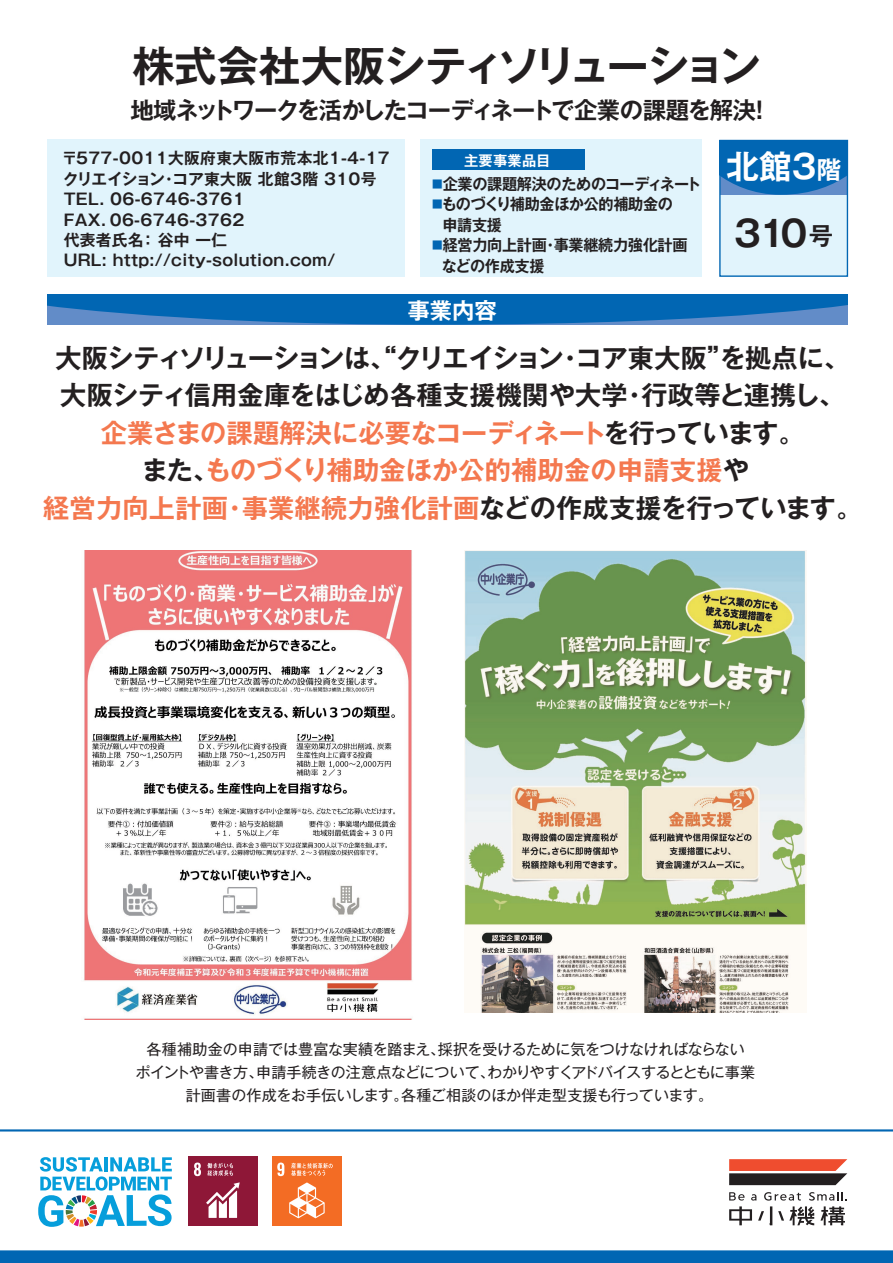
<style>
.page{position:relative;width:893px;height:1263px;background:#fff}
.page>*{position:absolute;margin:0;border:0;box-sizing:border-box;transform-origin:0 0}
.t1{font:700 42.15px "Gothic MB101 Pro De";letter-spacing:-.05em;color:#231f20}
.t2{font:700 35.62px "Gothic MB101 Pro De";color:#231f20}
.t3{font:700 32.85px "Gothic MB101 Pro De";color:#fff}
.t4{font:700 26.17px/37.6px "Gothic MB101 Pro De";letter-spacing:.005em;color:#231f20;text-align:center}
.t5{font:700 23.4px "Gothic MB101 Pro De";letter-spacing:-.055em;color:#231f20}
.t6{font:700 22.35px "Gothic MB101 Pro De";color:#fff}
.t7{font:700 15.75px/20.4px "Gothic MB101 Pro De";letter-spacing:.02em;color:#231f20}
.t8{font:700 15.75px/20.4px "Gothic MB101 Pro De";letter-spacing:-.02em;color:#231f20;scale:.96 1}
.t9{font:15px/23.3px "Gothic MB101 Pro";letter-spacing:-.015em;color:#231f20;text-align:center}
.t10{font:700 14.25px "Gothic MB101 Pro De";letter-spacing:.02em;color:#fff}
.s1{font-size:24.38px}
.s2{font-size:10.5px;color:#0166b3}
.s3{color:#f4784f}
</style>
<div class="page">
<div style="left:0;top:1250px;width:893px;height:13px;background:#0166b3"></div>
<hr style="left:0;top:1129px;width:893px;height:2px;background:#0166b3">
<svg style="left:729px;top:1206px;width:23px;height:19px"></svg>
<svg style="left:758px;top:1206px;width:14px;height:19px"></svg>
<svg style="left:820px;top:1206px;width:25px;height:19px"></svg>
<svg style="left:778px;top:1206px;width:36px;height:19px"></svg>
<svg style="left:729px;top:1159px;width:118px;height:26px;background:#9a5245"></svg>
<svg style="left:751px;top:1194px;width:5px;height:6px"></svg>
<svg style="left:729px;top:1192px;width:15px;height:8px"></svg>
<svg style="left:764px;top:1192px;width:37px;height:8px"></svg>
<svg style="left:809px;top:1192px;width:37px;height:8px"></svg>
<svg style="left:38px;top:1157px;width:134px;height:70px"></svg>
<div style="left:47px;top:140px;width:358px;height:137px;background:#e1f4fc"></div>
<div style="left:421px;top:140px;width:281px;height:137px;background:#e1f4fc"></div>
<svg style="left:47px;top:294px;width:800px;height:31px;background:#146db7"></svg>
<svg style="left:721px;top:142px;width:125px;height:53px;background:#0c6ab5"></svg>
<div style="left:720px;top:195px;width:127px;height:82px;background:#e1f4fc"></div>
<div style="left:719px;top:140px;width:129px;height:137px;border:1px solid #0166b3"></div>
<div style="left:432px;top:149px;width:153px;height:21px;background:#0166b3"></div>
<img style="left:84px;top:551px;width:328px;height:468px">
<img style="left:465px;top:551px;width:341px;height:461px">
<div style="left:188px;top:1157px;width:70px;height:69px;background:#8e1737"></div>
<svg style="left:194px;top:1162px;width:7px;height:14px"></svg>
<svg style="left:206px;top:1182px;width:34px;height:36px"></svg>
<svg style="left:207px;top:1163px;width:26px;height:13px"></svg>
<div style="left:272px;top:1157px;width:69px;height:69px;background:#f36c24"></div>
<svg style="left:277px;top:1162px;width:7px;height:14px"></svg>
<svg style="left:289px;top:1182px;width:36px;height:36px"></svg>
<svg style="left:291px;top:1163px;width:42px;height:13px"></svg>
<h1 class="t1" style="left:133px;top:31px;width:630px">株式会社大阪シティソリューション</h1>
<p class="t5" style="left:130px;top:91px;width:642px">地域ネットワークを活かしたコーディネートで企業の課題を解決！</p>
<p class="t7" style="left:62px;top:146px;width:329px">〒577-0011大阪府東大阪市荒本北1-4-17クリエイション・コア東大阪 北館3階 310号<br>TEL. 06-6746-3761<br>FAX. 06-6746-3762<br>代表者氏名： 谷中 一仁<br>URL: http://city-solution.com/</p>
<p class="t3" style="left:726px;top:139px;width:116px">北館3<span class="s1">階</span></p>
<p class="t10" style="left:464px;top:148px;width:88px">主要事業品目</p>
<p class="t8" style="left:432px;top:172px;width:282px"><span class="s2">■</span>企業の課題解決のためのコーディネート</p>
<p class="t8" style="left:442px;top:192px;width:242px;text-indent:-10px"><span class="s2">■</span>ものづくり補助金ほか公的補助金の申請支援</p>
<p class="t8" style="left:442px;top:233px;width:257px;text-indent:-10px"><span class="s2">■</span>経営力向上計画・事業継続力強化計画などの作成支援</p>
<h2 class="t2" style="left:734px;top:204px;width:100px">310<span class="s1">号</span></h2>
<p class="t6" style="left:407px;top:292px;width:91px">事業内容</p>
<p class="t4" style="left:43px;top:336px;width:821px">大阪シティソリューションは、“クリエイション・コア東大阪”を拠点に、大阪シティ信用金庫をはじめ各種支援機関や大学・行政等と連携し、<br><span class="s3">企業さまの課題解決に必要なコーディネート</span>を行っています。<br>また、<span class="s3">ものづくり補助金ほか公的補助金の申請支援</span>や<br><span class="s3">経営力向上計画・事業継続力強化計画</span>などの作成支援を行っています。</p>
<p class="t9" style="left:136px;top:1035px;width:621px">各種補助金の申請では豊富な実績を踏まえ、採択を受けるために気をつけなければならない<br>ポイントや書き方、申請手続きの注意点などについて、わかりやすくアドバイスするとともに事業計画書の作成をお手伝いします。各種ご相談のほか伴走型支援も行っています。</p>
</div>
